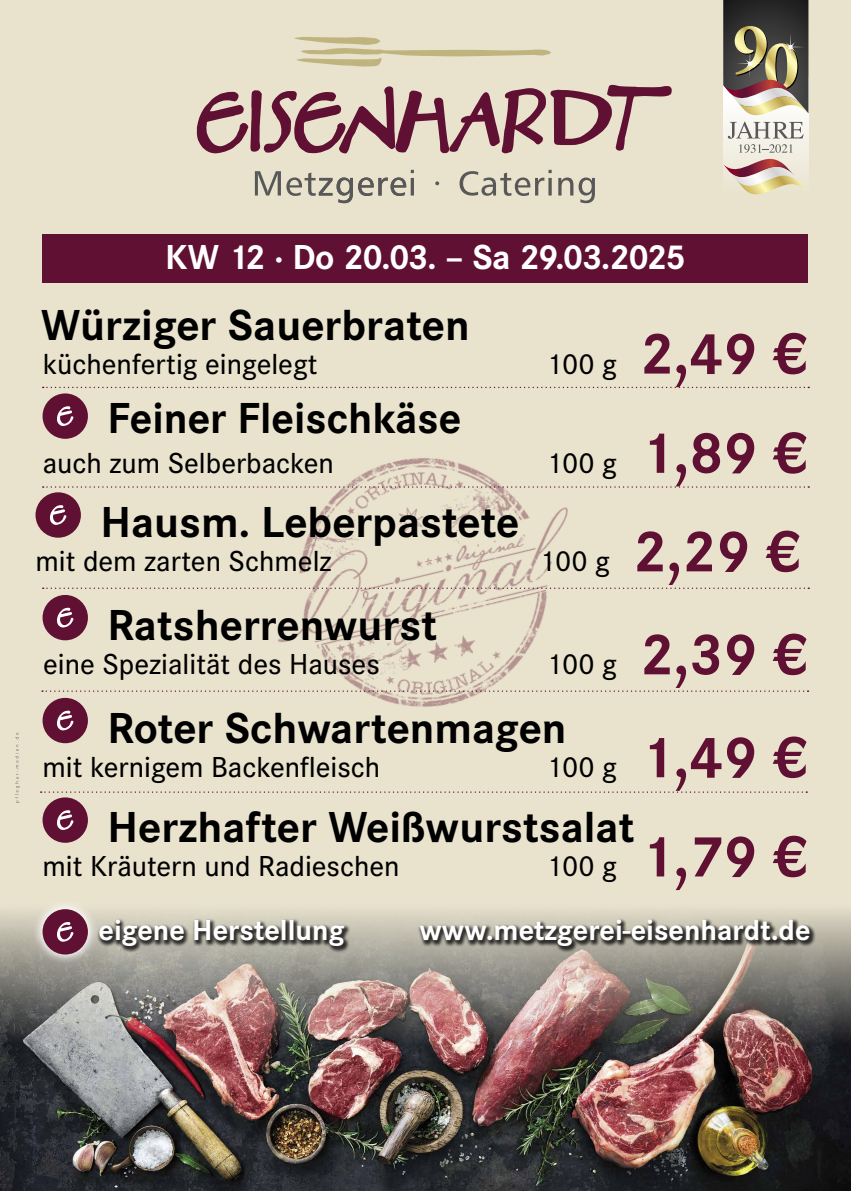
<style>
.page{position:relative;width:851px;height:1191px;background:#fff}
.page>*{position:absolute;margin:0;border:0;box-sizing:border-box;transform-origin:0 0}
.t1{font:700 60px "Corporate S";color:#5f1033}
.t2{font:700 45px "Corporate S";color:#000}
.t3{font:700 36px "Corporate S Pro";letter-spacing:-.05em;color:#fff}
.t4{font:500 30px "Corporate S";color:#000}
.t5{font:700 30px "Corporate S";color:#fff}
.s1{font-weight:500;font-size:30px;color:#000}
</style>
<div class="page">
<div style="left:0;top:0;width:850px;height:1191px;background:#e9e3ce"></div>
<img style="left:0;top:911px;width:850px;height:280px">
<img style="left:277px;top:457px;width:291px;height:250px">
<svg style="left:15px;top:732px;width:5px;height:71px"></svg>
<div style="left:43px;top:234px;width:765px;height:49px;background:#5f1033"></div>
<svg style="left:255px;top:170px;width:340px;height:33px"></svg>
<svg style="left:197px;top:85px;width:474px;height:69px"></svg>
<svg style="left:294px;top:37px;width:257px;height:30px"></svg>
<svg style="left:33px;top:904px;width:65px;height:60px"></svg>
<div style="left:43px;top:909px;width:45px;height:45px;background:#5f1033;border-radius:50%"></div>
<svg style="left:57px;top:922px;width:16px;height:20px"></svg>
<div style="left:723px;top:77px;width:85px;height:117px;background:#f1eee1"></div>
<svg style="left:723px;top:159px;width:85px;height:36px"></svg>
<svg style="left:723px;top:0;width:85px;height:153px"></svg>
<div style="left:97px;top:917px;width:253px;height:35px;background:#000;opacity:.75"></div>
<div style="left:43px;top:393px;width:45px;height:46px;background:#5f1033;border-radius:50%"></div>
<svg style="left:57px;top:406px;width:16px;height:20px"></svg>
<div style="left:43px;top:595px;width:45px;height:45px;background:#5f1033;border-radius:50%"></div>
<svg style="left:57px;top:608px;width:16px;height:20px"></svg>
<div style="left:43px;top:698px;width:45px;height:45px;background:#5f1033;border-radius:50%"></div>
<svg style="left:57px;top:710px;width:16px;height:20px"></svg>
<div style="left:35px;top:492px;width:46px;height:45px;background:#5f1033;border-radius:50%"></div>
<svg style="left:50px;top:505px;width:16px;height:20px"></svg>
<div style="left:43px;top:797px;width:45px;height:45px;background:#5f1033;border-radius:50%"></div>
<svg style="left:57px;top:810px;width:16px;height:20px"></svg>
<svg style="left:43px;top:486px;width:766px;height:2px"></svg>
<svg style="left:43px;top:387px;width:766px;height:1px"></svg>
<svg style="left:43px;top:587px;width:766px;height:2px"></svg>
<svg style="left:42px;top:690px;width:766px;height:2px"></svg>
<svg style="left:41px;top:791px;width:766px;height:2px"></svg>
<div style="left:417px;top:917px;width:398px;height:35px;background:#000;opacity:.75"></div>
<p class="t3" style="left:165px;top:229px;width:522px">KW 12 · Do 20.03. – Sa 29.03.2025</p>
<h2 class="t2" style="left:41px;top:293px;width:430px">Würziger Sauerbraten</h2>
<p class="t4" style="left:43px;top:344px;width:276px">küchenfertig eingelegt</p>
<h1 class="t1" style="left:546px;top:312px;width:262px"><span class="s1">100 g</span> 2,49 €</h1>
<h2 class="t2" style="left:108px;top:387px;width:355px">Feiner Fleischkäse</h2>
<p class="t4" style="left:43px;top:443px;width:293px">auch zum Selberbacken</p>
<h2 class="t2" style="left:100px;top:491px;width:420px">Hausm. Leberpastete</h2>
<p class="t4" style="left:36px;top:542px;width:297px">mit dem zarten Schmelz</p>
<h1 class="t1" style="left:546px;top:411px;width:262px"><span class="s1">100 g</span> 1,89 €</h1>
<h1 class="t1" style="left:539px;top:510px;width:262px"><span class="s1">100 g</span> 2,29 €</h1>
<h2 class="t2" style="left:108px;top:594px;width:331px">Ratsherrenwurst</h2>
<p class="t4" style="left:43px;top:645px;width:338px">eine Spezialität des Hauses</p>
<h1 class="t1" style="left:546px;top:613px;width:262px"><span class="s1">100 g</span> 2,39 €</h1>
<h2 class="t2" style="left:108px;top:697px;width:460px">Roter Schwartenmagen</h2>
<p class="t4" style="left:43px;top:747px;width:339px">mit kernigem Backenfleisch</p>
<h1 class="t1" style="left:546px;top:716px;width:262px"><span class="s1">100 g</span> 1,49 €</h1>
<h2 class="t2" style="left:108px;top:796px;width:528px">Herzhafter Weißwurstsalat</h2>
<p class="t4" style="left:43px;top:847px;width:358px">mit Kräutern und Radieschen</p>
<h1 class="t1" style="left:546px;top:815px;width:262px"><span class="s1">100 g</span> 1,79 €</h1>
<p class="t5" style="left:419px;top:909px;width:392px">www.metzgerei-eisenhardt.de</p>
<p class="t5" style="left:99px;top:909px;width:247px">eigene Herstellung</p>
</div>
